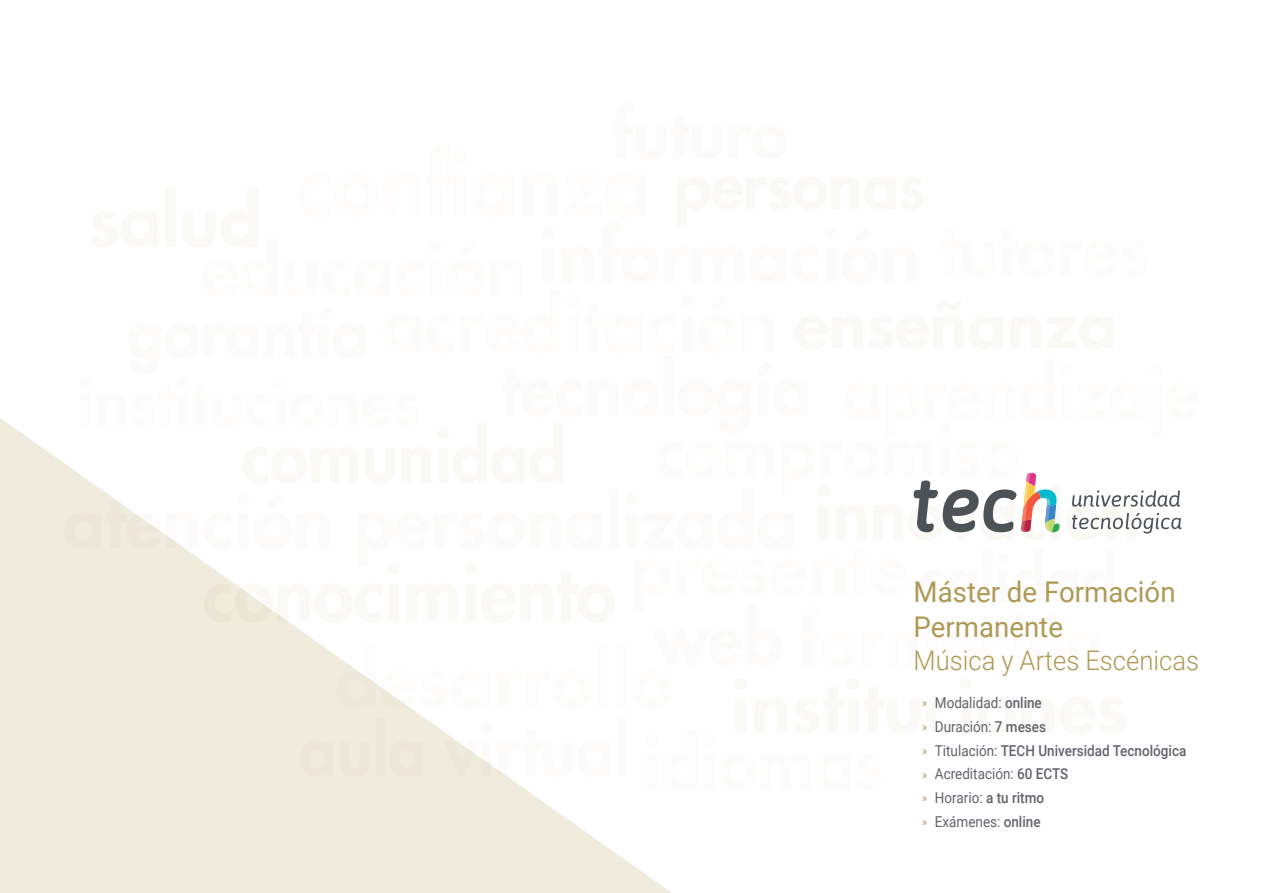
<style>
.page{position:relative;width:1263px;height:893px;background:#fff}
.page>*{position:absolute;margin:0;border:0;box-sizing:border-box;transform-origin:0 0}
.t1{font:28.5px/34.2px "Roboto";color:#ae9a56}
.t2{font:300 27px "Roboto";color:#ae9a56;scale:.95 1}
.t3{font:15px/23.7px "Roboto";color:#61646a;scale:.9 1}
.s1{font-size:12px;color:#ae9a56}
.s2{font-weight:500}
</style>
<div class="page">
<svg style="left:0;top:418px;width:672px;height:475px;background:#f0ece0"></svg>
<svg style="left:64px;top:418px;width:1118px;height:372px"></svg>
<h1 class="t1" style="left:914px;top:574px;width:263px">Máster de Formación<br>Permanente</h1>
<h2 class="t2" style="left:914px;top:641px;width:302px">Música y Artes Escénicas</h2>
<p class="t3" style="left:922px;top:690px;width:295px"><span class="s1">»</span> Modalidad: <span class="s2">online<br></span><span class="s1">»</span> Duración: <span class="s2">7 meses<br></span><span class="s1">»</span> Titulación: <span class="s2">TECH Universidad Tecnológica </span><span class="s1">»</span> Acreditación: <span class="s2">60 ECTS<br></span><span class="s1">»</span> Horario: <span class="s2">a tu ritmo<br></span><span class="s1">»</span> Exámenes: <span class="s2">online</span></p>
</div>
